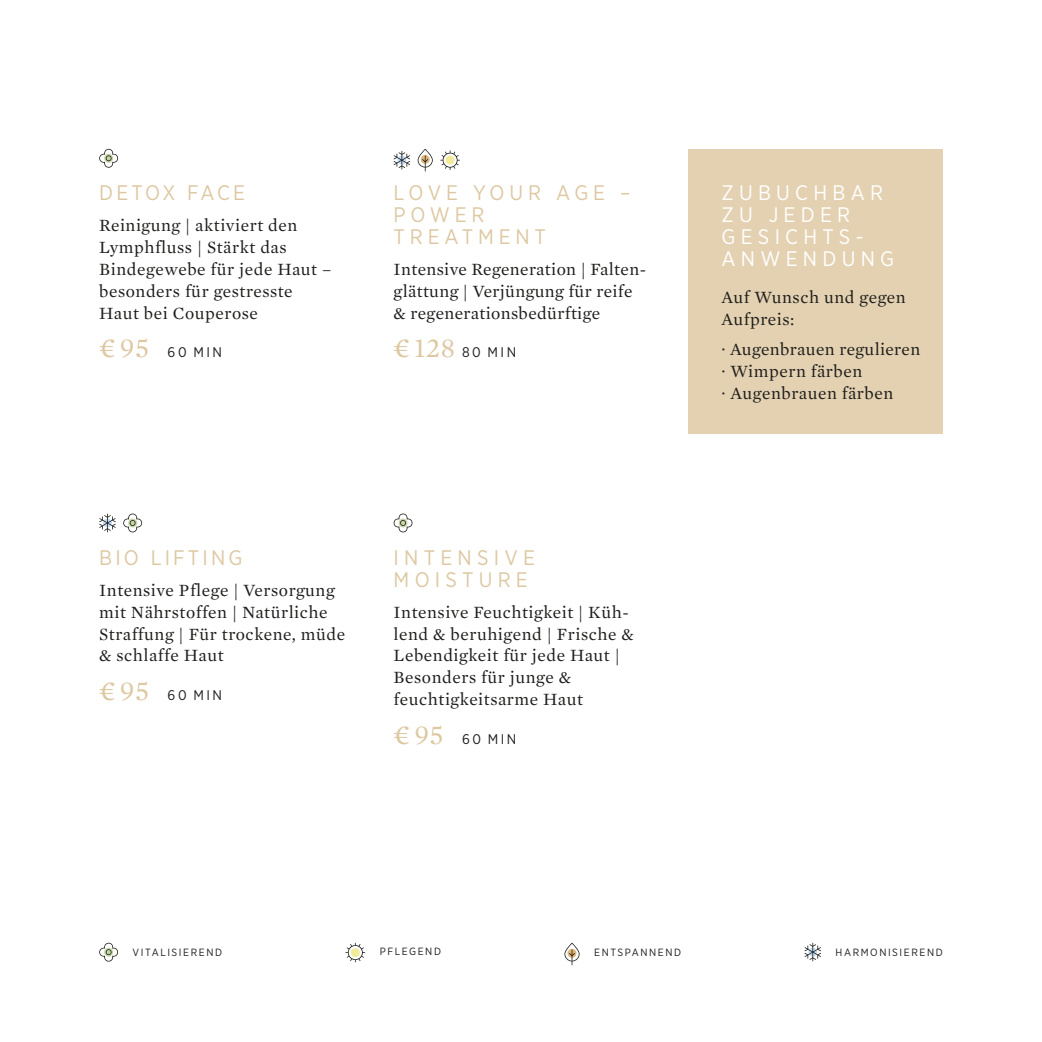
<style>
.page{position:relative;width:1042px;height:1042px;background:#fff}
.page>*{position:absolute;margin:0;border:0;box-sizing:border-box;transform-origin:0 0}
.t1{font:21px/21.9px "Gotham Narrow";letter-spacing:.25em;color:#fff}
.t2{font:21px/21.9px "Gotham Narrow";letter-spacing:.23em;color:#ddc8a2}
.t3{font:21px/21.9px "Gotham Narrow";letter-spacing:.25em;color:#ddc8a2}
.t4{font:21px "Gotham Narrow";letter-spacing:.15em;color:#ddc8a2}
.t5{font:21px "Gotham Narrow";letter-spacing:.115em;color:#ddc8a2}
.t6{font:17.5px/21.9px "Mercury Text G1";letter-spacing:.03em;color:#1d1d1b}
.t7{font:14px "Gotham Narrow";letter-spacing:.18em;color:#1d1d1b}
.t8{font:10.5px "Gotham Narrow";letter-spacing:.15em;color:#1d1d1b}
.s1{font-family:"Mercury Text G1";font-size:28px;color:#ddc8a2}
</style>
<div class="page">
<svg style="left:99px;top:943px;width:19px;height:18px"></svg>
<svg style="left:345px;top:943px;width:20px;height:19px"></svg>
<svg style="left:564px;top:942px;width:15px;height:23px"></svg>
<svg style="left:804px;top:943px;width:17px;height:18px"></svg>
<svg style="left:99px;top:149px;width:19px;height:19px"></svg>
<svg style="left:123px;top:513px;width:19px;height:19px"></svg>
<svg style="left:99px;top:514px;width:17px;height:18px"></svg>
<svg style="left:393px;top:151px;width:17px;height:18px"></svg>
<svg style="left:418px;top:149px;width:15px;height:22px"></svg>
<svg style="left:440px;top:150px;width:20px;height:20px"></svg>
<svg style="left:394px;top:513px;width:19px;height:19px"></svg>
<div style="left:688px;top:149px;width:255px;height:284px;background:#e3d1b1"></div>
<p class="t5" style="left:99px;top:180px;width:147px">DETOX FACE</p>
<p class="t6" style="left:99px;top:214px;width:234px">Reinigung | aktiviert den<br>Lymphfluss | Stärkt das<br>Bindegewebe für jede Haut – besonders für gestresste<br>Haut bei Couperose</p>
<p class="t7" style="left:99px;top:344px;width:124px"><span class="s1">¤95</span> 60 MIN</p>
<p class="t2" style="left:394px;top:182px;width:238px">LOVE YOUR AGE –<br>POWER<br>TREATMENT</p>
<p class="t6" style="left:394px;top:258px;width:254px">Intensive Regeneration | Falten&shy;glättung | Verjüngung für reife &amp; regenerationsbedürftige</p>
<p class="t7" style="left:394px;top:344px;width:124px"><span class="s1">¤128</span> 80 MIN</p>
<p class="t4" style="left:99px;top:545px;width:145px">BIO LIFTING</p>
<p class="t6" style="left:99px;top:579px;width:247px">Intensive Pflege | Versorgung mit Nährstoffen | Natürliche<br>Straffung | Für trockene, müde &amp; schlaffe Haut</p>
<p class="t7" style="left:99px;top:686px;width:124px"><span class="s1">¤95</span> 60 MIN</p>
<p class="t3" style="left:394px;top:546px;width:143px">INTENSIVE<br>MOISTURE</p>
<p class="t6" style="left:394px;top:601px;width:242px">Intensive Feuchtigkeit | Küh&shy;lend &amp; beruhigend | Frische &amp;<br>Lebendigkeit für jede Haut |<br>Besonders für junge &amp; feuchtigkeitsarme Haut</p>
<p class="t7" style="left:394px;top:730px;width:124px"><span class="s1">¤95</span> 60 MIN</p>
<p class="t1" style="left:721px;top:182px;width:174px">ZUBUCHBAR<br>ZU JEDER<br>GESICHTS-<br>ANWENDUNG</p>
<p class="t6" style="left:721px;top:286px;width:186px">Auf Wunsch und gegen<br>Aufpreis:</p>
<p class="t6" style="left:721px;top:339px;width:200px">· Augenbrauen regulieren · Wimpern färben<br>· Augenbrauen färben</p>
<p class="t8" style="left:133px;top:945px;width:91px">VITALISIEREND</p>
<p class="t8" style="left:380px;top:945px;width:63px">PFLEGEND</p>
<p class="t8" style="left:594px;top:945px;width:88px">ENTSPANNEND</p>
<p class="t8" style="left:835px;top:945px;width:109px">HARMONISIEREND</p>
</div>
